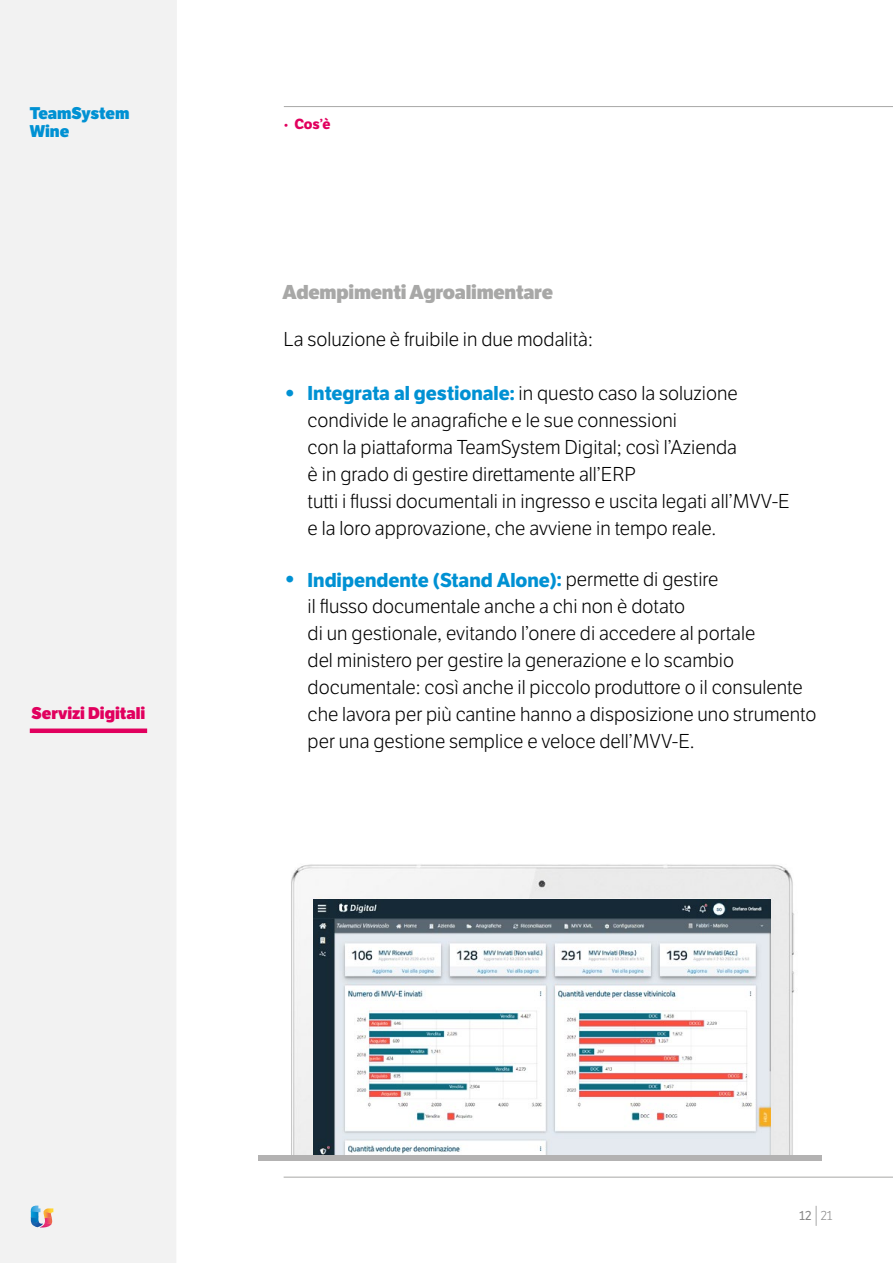
<style>
.page{position:relative;width:893px;height:1263px;background:#fff}
.page>*{position:absolute;margin:0;border:0;box-sizing:border-box;transform-origin:0 0}
.t1{font:300 19.5px/26.7px "LFT Etica";color:#000}
.t2{font:800 19.5px "LFT Etica";letter-spacing:-.01em;color:#a8a8a7}
.t3{font:800 16.5px "LFT Etica";color:#e1005e}
.t4{font:800 16.5px/18px "LFT Etica";color:#0091d3}
.t5{font:700 14.25px "LFT Etica";color:#e1005e}
.t6{font:12.75px "LFT Etica";color:#878787}
.s1{font-family:"Myriad Pro";font-weight:400}
.s2{font-weight:600;font-size:25.5px;color:#0091d3}
.s3{font-weight:700;color:#0091d3}
.s4{font-weight:300}
</style>
<div class="page">
<svg style="left:816px;top:1206px;width:1px;height:20px"></svg>
<div style="left:0;top:0;width:177px;height:1263px;background:#f2f2f2"></div>
<svg style="left:31px;top:1205px;width:22px;height:22px"></svg>
<hr style="left:284px;top:106px;width:609px;height:1px;background:#a8a8a7">
<div style="left:30px;top:728px;width:117px;height:5px;background:#e1005e"></div>
<img style="left:291px;top:864px;width:504px;height:291px">
<img style="left:314px;top:899px;width:457px;height:256px">
<hr style="left:284px;top:1177px;width:609px;height:1px;background:#a8a8a7">
<div style="left:258px;top:1155px;width:564px;height:5px;background:#b3b2b2"></div>
<p class="t4" style="left:30px;top:105px;width:101px">TeamSystem<br>Wine</p>
<p class="t3" style="left:32px;top:703px;width:115px">Servizi Digitali</p>
<p class="t5" style="left:284px;top:116px;width:48px"><span class="s1">•</span> Cos’è</p>
<p class="t2" style="left:283px;top:280px;width:272px">Adempimenti Agroalimentare</p>
<p class="t1" style="left:284px;top:326px;width:311px">La soluzione è fruibile in due modalità:</p>
<p class="t1" style="left:308px;top:380px;width:484px;text-indent:-24px"><span class="s2">•</span> <span class="s3">Integrata al gestionale:</span> in questo caso la soluzione condivide le anagrafiche e le sue connessioni<br>con la piattaforma TeamSystem Digital; così l’Azienda<br>è in grado di gestire direttamente all’ERP<br>tutti i flussi documentali in ingresso e uscita legati all’MVV-E e la loro approvazione, che avviene in tempo reale.</p>
<p class="t1" style="left:308px;top:568px;width:510px;text-indent:-24px"><span class="s2">•</span> <span class="s3">Indipendente (Stand Alone):</span> permette di gestire<br>il flusso documentale anche a chi non è dotato<br>di un gestionale, evitando l’onere di accedere al portale<br>del ministero per gestire la generazione e lo scambio documentale: così anche il piccolo produttore o il consulente che lavora per più cantine hanno a disposizione uno strumento per una gestione semplice e veloce dell’MVV-E.</p>
<p class="t6" style="left:799px;top:1208px;width:35px">12 <span class="s4">21</span></p>
</div>
